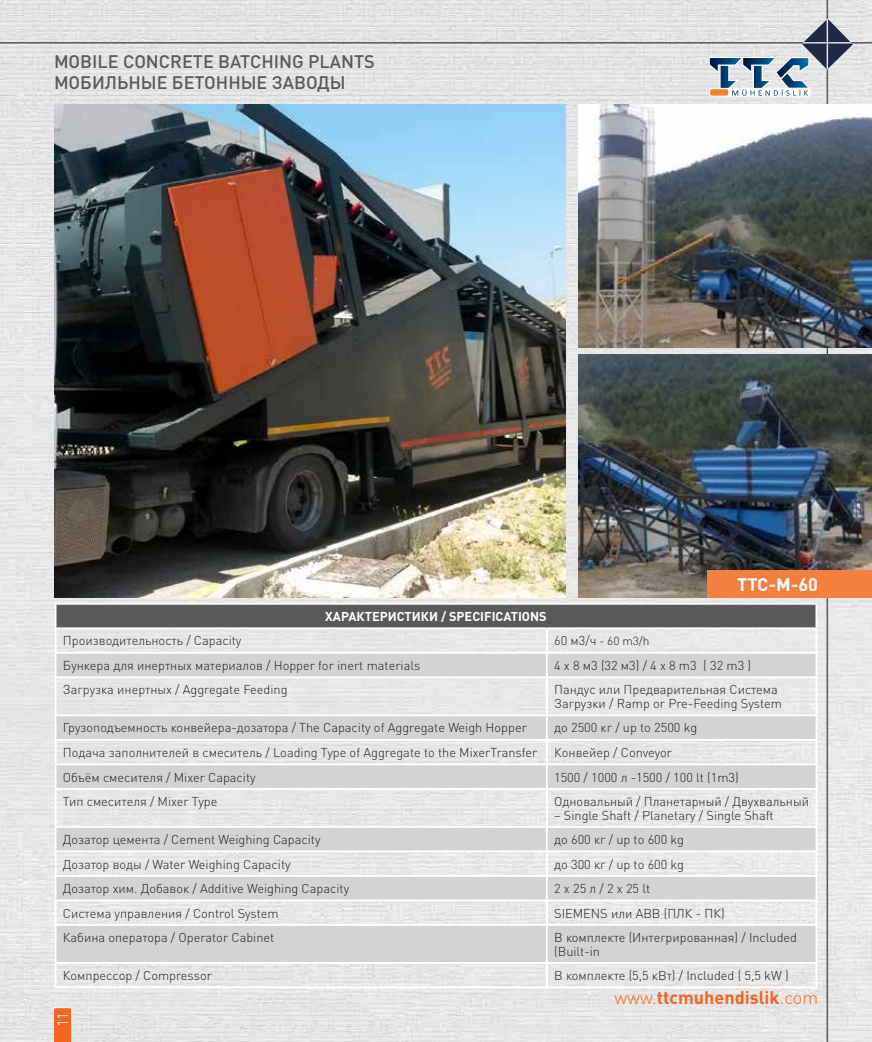
<style>
.page{position:relative;width:872px;height:1042px;background:#fff}
.page>*{position:absolute;margin:0;border:0;box-sizing:border-box;transform-origin:0 0}
.t1{font:500 18px/21.6px "DIN Pro";color:#58595b}
.t2{font:700 18px "DIN Pro";color:#f26522}
.t3{font:700 18px "DIN Pro";color:#fff}
.t4{font:300 15px "DIN Pro";color:#fff}
.t5{font:300 12.75px/13.5px "DIN Pro";color:#231f20}
.t6{font:700 12.75px "DIN Pro";color:#fff}
.t7{font:300 11.7px "DIN Pro";color:#231f20}
.s1{font-size:12.75px}
.s2{font-weight:300}
</style>
<div class="page">
<img style="left:0;top:0;width:872px;height:1042px">
<hr style="left:547px;top:962px;width:270px;height:2px;background:#fff">
<hr style="left:546px;top:964px;width:2px;height:22px;background:#fff">
<hr style="left:815px;top:964px;width:2px;height:22px;background:#fff">
<hr style="left:55px;top:986px;width:492px;height:2px;background:#fff">
<hr style="left:547px;top:986px;width:270px;height:2px;background:#fff">
<div style="left:708px;top:570px;width:164px;height:28px;background:#f57f3f"></div>
<h1 class="t1" style="left:54px;top:50px;width:322px">MOBILE CONCRETE BATCHING PLANTS<br>МОБИЛЬНЫЕ БЕТОННЫЕ ЗАВОДЫ</h1>
<p class="t6" style="left:325px;top:607px;width:223px">ХАРАКТЕРИСТИКИ / SPECIFICATIONS</p>
<h1 class="t3" style="left:737px;top:572px;width:82px">TTC-M-60</h1>
<p class="t5" style="left:63px;top:633px;width:180px">Производительность / Capacity</p>
<p class="t7" style="left:554px;top:633px;width:97px"><span class="s1">60 м3/ч</span> - 60 m3/h</p>
<p class="t5" style="left:63px;top:658px;width:359px">Бункера для инертных материалов / Hopper for inert materials</p>
<p class="t5" style="left:554px;top:658px;width:198px">4 х 8 м3 (32 м3) / 4 x 8 m3 ( 32 m3 )</p>
<p class="t5" style="left:63px;top:682px;width:226px">Загрузка инертных / Aggregate Feeding</p>
<p class="t5" style="left:554px;top:682px;width:229px">Пандус или Предварительная Система<br>Загрузки / Ramp or Pre-Feeding System</p>
<p class="t5" style="left:63px;top:720px;width:465px">Грузоподъемность конвейера-дозатора / The Capacity of Aggregate Weigh Hopper</p>
<p class="t5" style="left:554px;top:720px;width:144px">до 2500 кг / up to 2500 kg</p>
<p class="t5" style="left:63px;top:745px;width:476px">Подача заполнителей в смеситель / Loading Type of Aggregate to the MixerTransfer</p>
<p class="t5" style="left:554px;top:745px;width:119px">Конвейер / Conveyor</p>
<p class="t5" style="left:63px;top:769px;width:194px">Объём смесителя / Mixer Capacity</p>
<p class="t5" style="left:554px;top:769px;width:186px">1500 / 1000 л -1500 / 100 lt (1m3)</p>
<p class="t5" style="left:63px;top:794px;width:156px">Тип смесителя / Mixer Type</p>
<p class="t5" style="left:554px;top:794px;width:256px">Одновальный / Планетарный / Двухвальный</p>
<p class="t5" style="left:554px;top:807px;width:221px">– Single Shaft / Planetary / Single Shaft</p>
<p class="t5" style="left:63px;top:832px;width:259px">Дозатор цемента / Cement Weighing Capacity</p>
<p class="t5" style="left:554px;top:832px;width:131px">до 600 кг / up to 600 kg</p>
<p class="t5" style="left:63px;top:856px;width:229px">Дозатор воды / Water Weighing Capacity</p>
<p class="t5" style="left:554px;top:856px;width:131px">до 300 кг / up to 600 kg</p>
<p class="t5" style="left:63px;top:881px;width:288px">Дозатор хим. Добавок / Additive Weighing Capacity</p>
<p class="t5" style="left:554px;top:881px;width:97px">2 x 25 л / 2 x 25 lt</p>
<p class="t5" style="left:63px;top:905px;width:217px">Система управления / Control System</p>
<p class="t5" style="left:554px;top:905px;width:172px">SIEMENS или ABB (ПЛК - ПК)</p>
<p class="t5" style="left:63px;top:930px;width:213px">Кабина оператора / Operator Cabinet</p>
<p class="t5" style="left:554px;top:930px;width:244px">В комплекте (Интегрированная) / Included (Built-in</p>
<p class="t5" style="left:63px;top:968px;width:151px">Компрессор / Compressor</p>
<p class="t5" style="left:554px;top:968px;width:236px">В комплекте (5,5 кВт) / Included ( 5,5 kW )</p>
<p class="t4" style="left:52px;top:1027px;width:17px;rotate:-90deg">11</p>
<h1 class="t2" style="left:614px;top:985px;width:205px"><span class="s2">www.</span>ttcmuhendislik<span class="s2">.com</span></h1>
</div>
